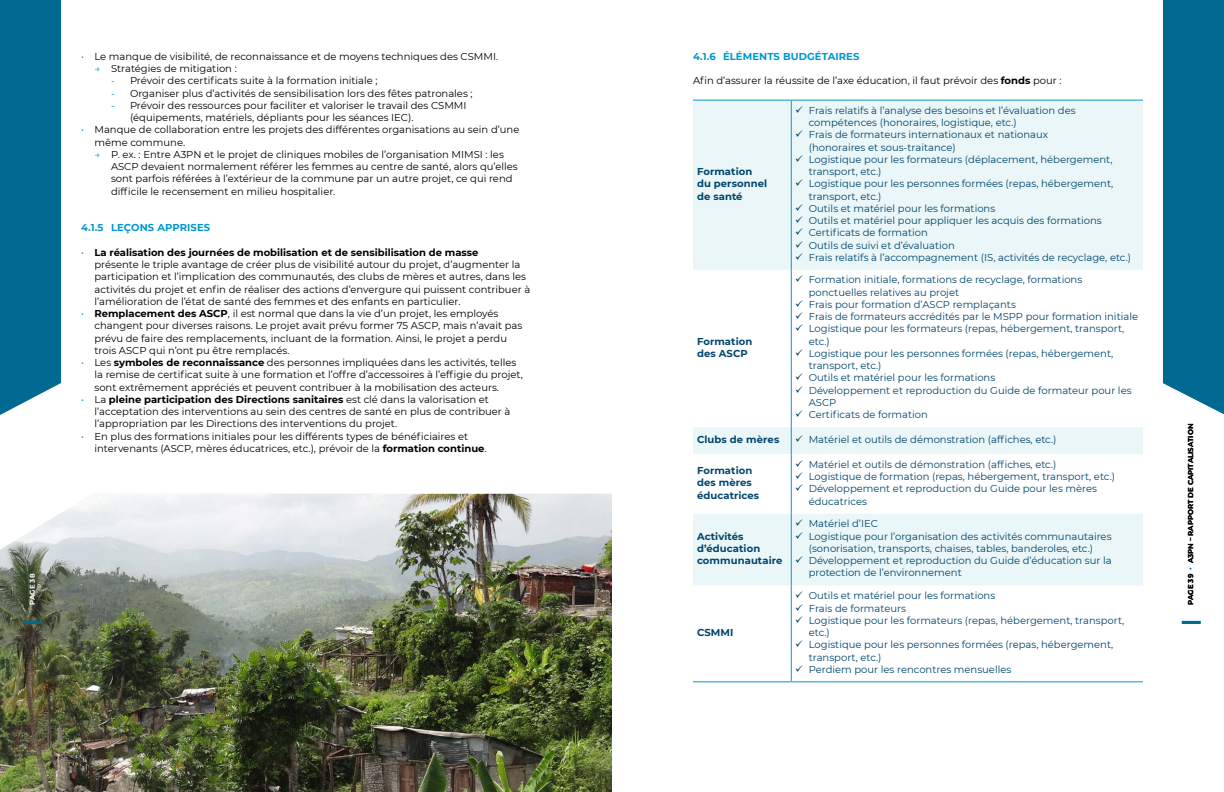
<style>
.page{position:relative;width:1224px;height:792px;background:#fff}
.page>*{position:absolute;margin:0;border:0;box-sizing:border-box;transform-origin:0 0}
.t1{font:10px/12.2px "Montserrat";color:#000}
.t2{font:10px/12.2px "Montserrat";color:#00456e}
.t3{font:700 10px/12.2px "Montserrat";letter-spacing:.01em;color:#00456e}
.t4{font:700 10px "Montserrat";letter-spacing:.01em;color:#0098d1}
.t5{font:700 7px "Montserrat";color:#000}
.t6{font:700 7px "Montserrat";color:#fff}
.s1{color:#0098d1}
.s2{font-weight:700}
</style>
<div class="page">
<div style="left:693px;top:101px;width:450px;height:169px;background:#eaf6f7"></div>
<svg style="left:693px;top:270px;width:450px;height:411px"></svg>
<hr style="left:791px;top:270px;width:1px;height:157px;background:#0098d1">
<svg style="left:791px;top:427px;width:1px;height:27px"></svg>
<hr style="left:791px;top:454px;width:1px;height:60px;background:#0098d1">
<hr style="left:791px;top:514px;width:1px;height:72px;background:#0098d1">
<hr style="left:791px;top:586px;width:1px;height:95px;background:#0098d1">
<hr style="left:693px;top:681px;width:98px;height:1px;background:#0098d1">
<hr style="left:791px;top:681px;width:352px;height:1px;background:#0098d1">
<hr style="left:791px;top:101px;width:1px;height:169px;background:#0098d1">
<hr style="left:693px;top:100px;width:98px;height:1px;background:#0098d1">
<hr style="left:791px;top:100px;width:352px;height:1px;background:#0098d1">
<img style="left:0;top:494px;width:612px;height:298px">
<div style="left:0;top:0;width:61px;height:415px;background:#006991"></div>
<hr style="left:23px;top:621px;width:19px;height:3px;background:#006991">
<div style="left:1163px;top:0;width:61px;height:414px;background:#006991"></div>
<hr style="left:1182px;top:621px;width:19px;height:3px;background:#006991">
<p class="t1" style="left:81px;top:50px;width:419px"><span class="s1">•</span> Le manque de visibilité, de reconnaissance et de moyens techniques des CSMMI.</p>
<p class="t1" style="left:94px;top:62px;width:144px"><span class="s1">→</span> Stratégies de mitigation :</p>
<p class="t1" style="left:111px;top:74px;width:268px"><span class="s1">-</span> Prévoir des certificats suite à la formation initiale ;</p>
<p class="t1" style="left:111px;top:87px;width:363px"><span class="s1">-</span> Organiser plus d’activités de sensibilisation lors des fêtes patronales ;</p>
<p class="t1" style="left:130px;top:99px;width:338px;text-indent:-19px"><span class="s1">-</span> Prévoir des ressources pour faciliter et valoriser le travail des CSMMI (équipements, matériels, dépliants pour les séances IEC).</p>
<p class="t1" style="left:95px;top:123px;width:426px;text-indent:-14px"><span class="s1">•</span> Manque de collaboration entre les projets des différentes organisations au sein d’une même commune.</p>
<p class="t1" style="left:111px;top:148px;width:408px;text-indent:-16px"><span class="s1">→</span> P. ex. : Entre A3PN et le projet de cliniques mobiles de l’organisation MIMSI : les ASCP devaient normalement référer les femmes au centre de santé, alors qu’elles sont parfois référées à l’extérieur de la commune par un autre projet, ce qui rend difficile le recensement en milieu hospitalier.</p>
<p class="t4" style="left:81px;top:221px;width:131px">4.1.5 LEÇONS APPRISES</p>
<p class="t1" style="left:95px;top:246px;width:437px;text-indent:-14px"><span class="s1">•</span> <span class="s2">La réalisation des journées de mobilisation et de sensibilisation de masse<br></span>présente le triple avantage de créer plus de visibilité autour du projet, d’augmenter la participation et l’implication des communautés, des clubs de mères et autres, dans les activités du projet et enfin de réaliser des actions d’envergure qui puissent contribuer à l’amélioration de l’état de santé des femmes et des enfants en particulier.</p>
<p class="t1" style="left:95px;top:307px;width:429px;text-indent:-14px"><span class="s1">•</span> <span class="s2">Remplacement des ASCP</span>, il est normal que dans la vie d’un projet, les employés changent pour diverses raisons. Le projet avait prévu former 75 ASCP, mais n’avait pas prévu de faire des remplacements, incluant de la formation. Ainsi, le projet a perdu trois ASCP qui n’ont pu être remplacés.</p>
<p class="t1" style="left:95px;top:356px;width:430px;text-indent:-14px"><span class="s1">•</span> Les <span class="s2">symboles de reconnaissance</span> des personnes impliquées dans les activités, telles la remise de certificat suite à une formation et l’offre d’accessoires à l’effigie du projet, sont extrêmement appréciés et peuvent contribuer à la mobilisation des acteurs.</p>
<p class="t1" style="left:95px;top:393px;width:418px;text-indent:-14px"><span class="s1">•</span> La <span class="s2">pleine participation des Directions sanitaires</span> est clé dans la valorisation et l’acceptation des interventions au sein des centres de santé en plus de contribuer à l’appropriation par les Directions des interventions du projet.</p>
<p class="t1" style="left:95px;top:429px;width:393px;text-indent:-14px"><span class="s1">•</span> En plus des formations initiales pour les différents types de bénéficiaires et intervenants (ASCP, mères éducatrices, etc.), prévoir de la <span class="s2">formation continue</span>.</p>
<p class="t6" style="left:27px;top:605px;width:32px;rotate:-90deg">PAGE 38</p>
<p class="t4" style="left:693px;top:49px;width:168px">4.1.6 ÉLÉMENTS BUDGÉTAIRES</p>
<p class="t1" style="left:693px;top:74px;width:370px">Afin d’assurer la réussite de l’axe éducation, il faut prévoir des <span class="s2">fonds</span> pour :</p>
<p class="t3" style="left:697px;top:165px;width:72px">Formation du personnel de santé</p>
<p class="t3" style="left:697px;top:335px;width:57px">Formation des ASCP</p>
<p class="t2" style="left:809px;top:104px;width:268px;text-indent:-14px">✓ Frais relatifs à l’analyse des besoins et l’évaluation des compétences (honoraires, logistique, etc.)</p>
<p class="t2" style="left:809px;top:128px;width:241px;text-indent:-14px">✓ Frais de formateurs internationaux et nationaux (honoraires et sous-traitance)</p>
<p class="t2" style="left:809px;top:153px;width:305px;text-indent:-14px">✓ Logistique pour les formateurs (déplacement, hébergement, transport, etc.)</p>
<p class="t2" style="left:809px;top:177px;width:306px;text-indent:-14px">✓ Logistique pour les personnes formées (repas, hébergement, transport, etc.)</p>
<p class="t2" style="left:795px;top:202px;width:202px">✓ Outils et matériel pour les formations</p>
<p class="t2" style="left:795px;top:214px;width:308px">✓ Outils et matériel pour appliquer les acquis des formations</p>
<p class="t2" style="left:795px;top:226px;width:134px">✓ Certificats de formation</p>
<p class="t2" style="left:795px;top:239px;width:161px">✓ Outils de suivi et d’évaluation</p>
<p class="t2" style="left:795px;top:251px;width:337px">✓ Frais relatifs à l’accompagnement (IS, activités de recyclage, etc.)</p>
<p class="t2" style="left:809px;top:273px;width:275px;text-indent:-14px">✓ Formation initiale, formations de recyclage, formations ponctuelles relatives au projet</p>
<p class="t2" style="left:795px;top:298px;width:222px">✓ Frais pour formation d’ASCP remplaçants</p>
<p class="t2" style="left:795px;top:310px;width:344px">✓ Frais de formateurs accrédités par le MSPP pour formation initiale</p>
<p class="t2" style="left:809px;top:322px;width:317px;text-indent:-14px">✓ Logistique pour les formateurs (repas, hébergement, transport, etc.)</p>
<p class="t2" style="left:809px;top:347px;width:306px;text-indent:-14px">✓ Logistique pour les personnes formées (repas, hébergement, transport, etc.)</p>
<p class="t2" style="left:795px;top:371px;width:202px">✓ Outils et matériel pour les formations</p>
<p class="t2" style="left:809px;top:384px;width:324px;text-indent:-14px">✓ Développement et reproduction du Guide de formateur pour les<br>ASCP</p>
<p class="t2" style="left:795px;top:408px;width:134px">✓ Certificats de formation</p>
<p class="t3" style="left:697px;top:433px;width:84px">Clubs de mères</p>
<p class="t2" style="left:795px;top:433px;width:263px">✓ Matériel et outils de démonstration (affiches, etc.)</p>
<p class="t3" style="left:697px;top:464px;width:64px">Formation des mères éducatrices</p>
<p class="t2" style="left:795px;top:458px;width:263px">✓ Matériel et outils de démonstration (affiches, etc.)</p>
<p class="t2" style="left:795px;top:470px;width:321px">✓ Logistique de formation (repas, hébergement, transport, etc.)</p>
<p class="t2" style="left:809px;top:482px;width:290px;text-indent:-14px">✓ Développement et reproduction du Guide pour les mères éducatrices</p>
<p class="t3" style="left:697px;top:530px;width:87px">Activités d’éducation communautaire</p>
<p class="t3" style="left:697px;top:626px;width:38px">CSMMI</p>
<p class="t2" style="left:795px;top:517px;width:84px">✓ Matériel d’IEC</p>
<p class="t2" style="left:795px;top:530px;width:318px;text-align:center">✓ Logistique pour l’organisation des activités communautaires (sonorisation, transports, chaises, tables, banderoles, etc.)</p>
<p class="t2" style="left:809px;top:554px;width:305px;text-indent:-14px">✓ Développement et reproduction du Guide d’éducation sur la protection de l’environnement</p>
<p class="t2" style="left:795px;top:589px;width:202px">✓ Outils et matériel pour les formations</p>
<p class="t2" style="left:795px;top:602px;width:112px">✓ Frais de formateurs</p>
<p class="t2" style="left:809px;top:614px;width:317px;text-indent:-14px">✓ Logistique pour les formateurs (repas, hébergement, transport, etc.)</p>
<p class="t2" style="left:809px;top:638px;width:306px;text-indent:-14px">✓ Logistique pour les personnes formées (repas, hébergement, transport, etc.)</p>
<p class="t2" style="left:795px;top:663px;width:218px">✓ Perdiem pour les rencontres mensuelles</p>
<p class="t5" style="left:1186px;top:605px;width:183px;rotate:-90deg">PAGE 39 <span class="s1">•</span> A3PN – RAPPORT DE CAPITALISATION</p>
</div>
